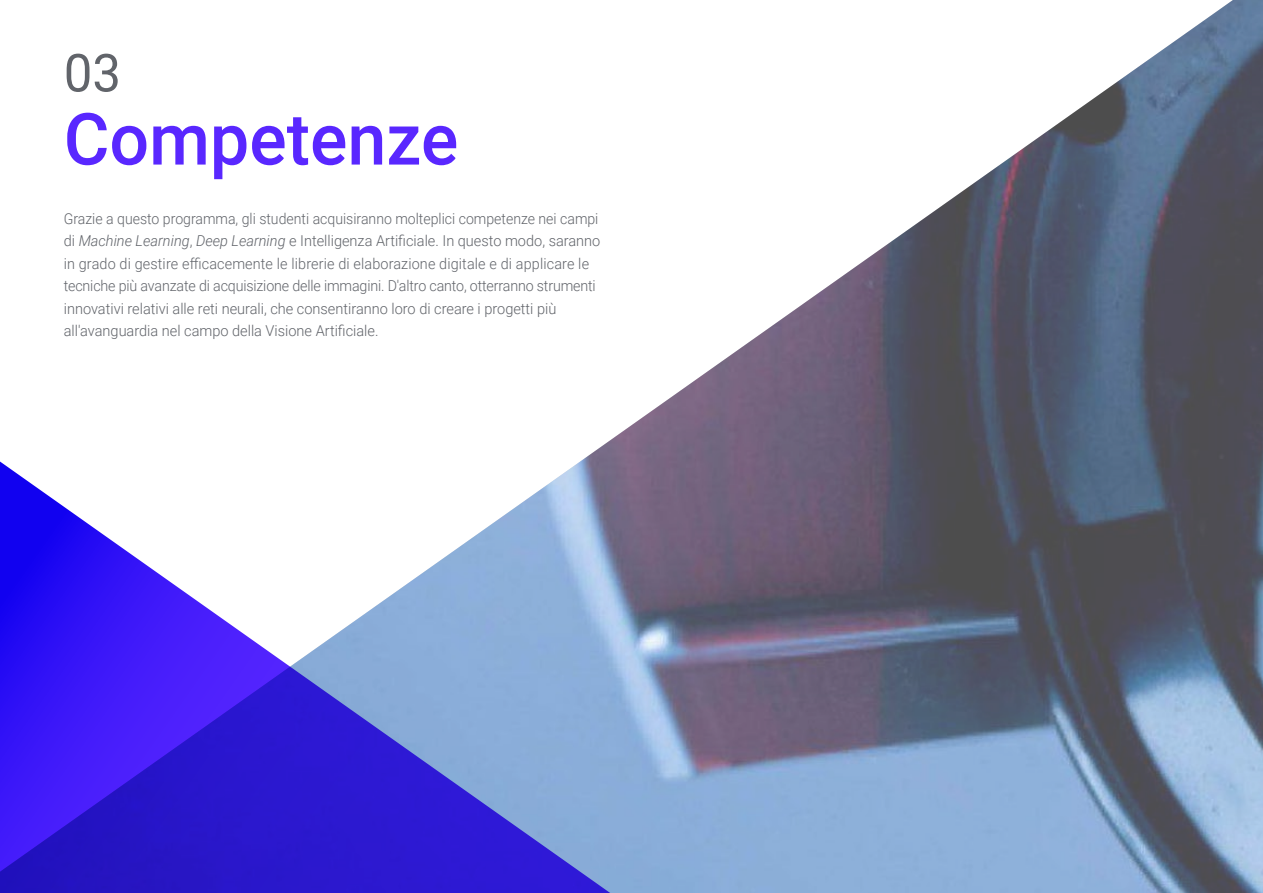
<style>
.page{position:relative;width:1263px;height:893px;background:#fff}
.page>*{position:absolute;margin:0;border:0;box-sizing:border-box;transform-origin:0 0}
.t1{font:500 72px "Roboto";color:#5927ff}
.t2{font:52.5px "Roboto";color:#61646a}
.t3{font:300 15px/22.5px "Roboto";color:#61646a;scale:.94 1}
.s1{font-style:italic}
</style>
<div class="page">
<img style="left:602px;top:0;width:661px;height:893px">
<svg style="left:0;top:446px;width:640px;height:447px"></svg>
<h2 class="t2" style="left:64px;top:36px;width:59px">03</h2>
<h1 class="t1" style="left:64px;top:89px;width:396px">Competenze</h1>
<p class="t3" style="left:64px;top:207px;width:572px">Grazie a questo programma, gli studenti acquisiranno molteplici competenze nei campi di <span class="s1">Machine Learning</span>, <span class="s1">Deep Learning</span> e Intelligenza Artificiale. In questo modo, saranno in grado di gestire efficacemente le librerie di elaborazione digitale e di applicare le tecniche più avanzate di acquisizione delle immagini. D'altro canto, otterranno strumenti innovativi relativi alle reti neurali, che consentiranno loro di creare i progetti più all'avanguardia nel campo della Visione Artificiale.</p>
</div>
